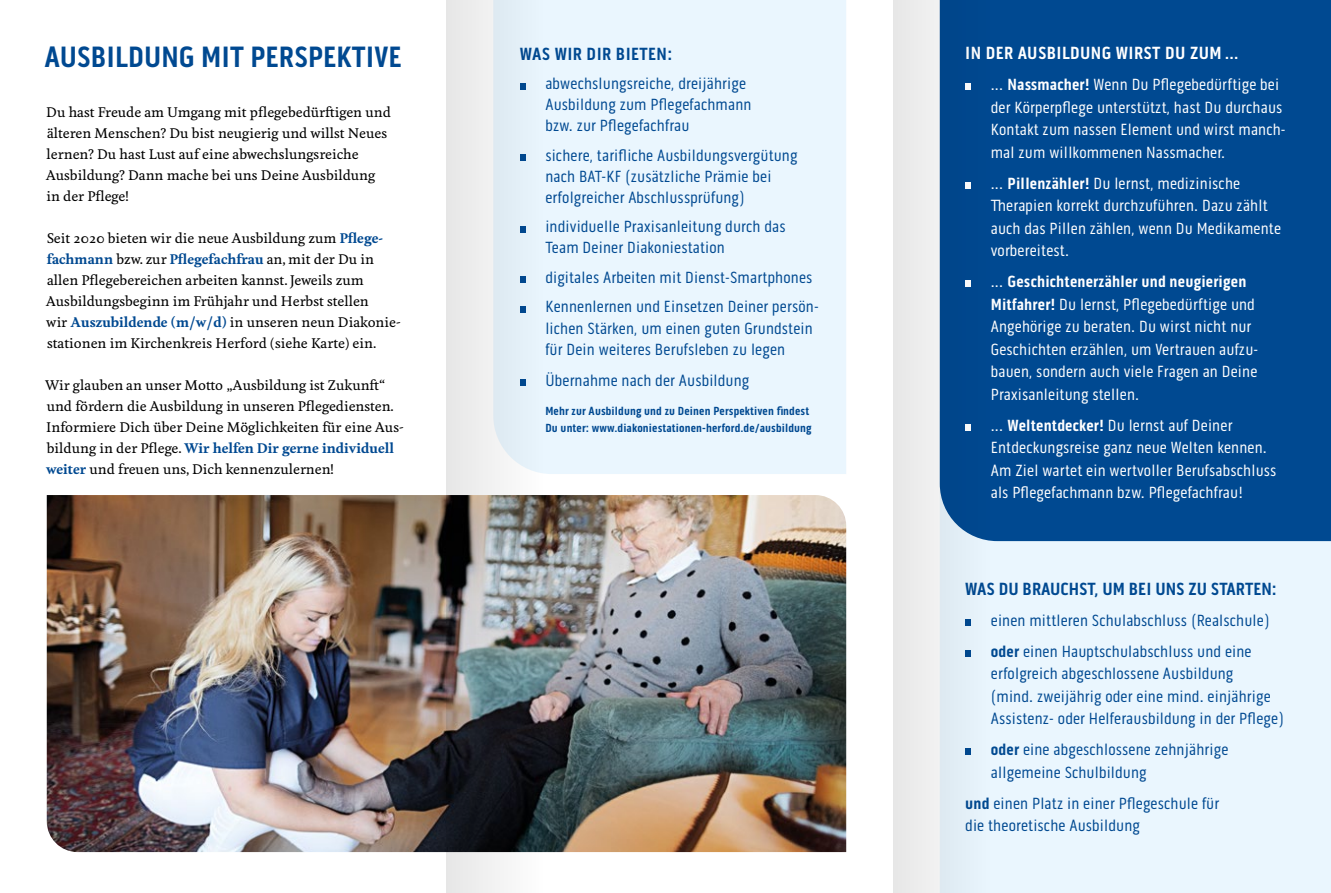
<style>
.page{position:relative;width:1331px;height:893px;background:#fff}
.page>*{position:absolute;margin:0;border:0;box-sizing:border-box;transform-origin:0 0}
.t1{font:700 30px "Pill Gothic 300 mg";color:#004991}
.t2{font:700 18px "Pill Gothic 300 mg";color:#004991}
.t3{font:700 18px "Pill Gothic 300 mg";letter-spacing:.02em;color:#fff}
.t4{font:700 18px "Pill Gothic 300 mg";letter-spacing:.02em;color:#004991}
.t5{font:16.5px/21px "Pill Gothic 300 mg";letter-spacing:.01em;color:#004991}
.t6{font:16.5px/22.5px "Pill Gothic 300 mg";letter-spacing:.01em;color:#fff}
.t7{font:500 13.2px/21px "Feijoa";color:#000}
.t8{font:700 12px/16.5px "Pill Gothic 300 mg";letter-spacing:.01em;color:#004991}
.s1{font-weight:700;color:#004991}
.s2{font-weight:700}
</style>
<div class="page">
<div style="left:1083px;top:541px;width:248px;height:352px;background:#eaf6fe"></div>
<img style="left:47px;top:495px;width:799px;height:357px">
<div style="left:1083px;top:0;width:248px;height:541px;background:#004991"></div>
<div style="left:636px;top:0;width:210px;height:474px;background:#eaf6fe"></div>
<img style="left:446px;top:0;width:190px;height:893px">
<svg style="left:893px;top:0;width:190px;height:893px;background:#80a4c7"></svg>
<h1 class="t1" style="left:45px;top:40px;width:359px">AUSBILDUNG MIT PERSPEKTIVE</h1>
<p class="t4" style="left:520px;top:43px;width:154px">WAS WIR DIR BIETEN:</p>
<p class="t5" style="left:545px;top:73px;width:208px">abwechslungsreiche, dreijährige<br>Ausbildung zum Pflegefachmann bzw. zur Pflegefachfrau</p>
<p class="t5" style="left:545px;top:145px;width:254px">sichere, tarifliche Ausbildungsvergütung nach BAT-KF (zusätzliche Prämie bei erfolgreicher Abschlussprüfung)</p>
<p class="t5" style="left:545px;top:216px;width:242px">individuelle Praxisanleitung durch das<br>Team Deiner Diakoniestation</p>
<p class="t5" style="left:545px;top:263px;width:275px;line-height:29.5px">digitales Arbeiten mit Dienst-Smartphones<br>Kennenlernen und Einsetzen Deiner persön-</p>
<p class="t5" style="left:545px;top:317px;width:269px">lichen Stärken, um einen guten Grundstein für Dein weiteres Berufsleben zu legen</p>
<p class="t5" style="left:545px;top:369px;width:205px">Übernahme nach der Ausbildung</p>
<p class="t8" style="left:545px;top:403px;width:268px">Mehr zur Ausbildung und zu Deinen Perspektiven findest<br>Du unter: www.diakoniestationen-herford.de/ausbildung</p>
<p class="t7" style="left:46px;top:102px;width:347px">Du hast Freude am Umgang mit pflegebedürftigen und älteren Menschen? Du bist neugierig und willst Neues lernen? Du hast Lust auf eine abwechslungsreiche Ausbildung? Dann mache bei uns Deine Ausbildung in der Pflege!</p>
<p class="t7" style="left:46px;top:228px;width:356px">Seit 2020 bieten wir die neue Ausbildung zum <span class="s1">Pflege&shy;fachmann</span> bzw. zur <span class="s1">Pflegefachfrau</span> an, mit der Du in allen Pflegebereichen arbeiten kannst. Jeweils zum Ausbildungsbeginn im Frühjahr und Herbst stellen<br>wir <span class="s1">Auszubildende (m / w / d)</span> in unseren neun Diakonie&shy;stationen im Kirchenkreis Herford (siehe Karte) ein.</p>
<p class="t7" style="left:45px;top:375px;width:360px">Wir glauben an unser Motto „Ausbildung ist Zukunft“ und fördern die Ausbildung in unseren Pflegediensten.<br>Informiere Dich über Deine Möglichkeiten für eine Aus&shy;bildung in der Pflege. <span class="s1">Wir helfen Dir gerne individuell weiter</span> und freuen uns, Dich kennenzulernen!</p>
<p class="t3" style="left:965px;top:42px;width:275px">IN DER AUSBILDUNG WIRST DU ZUM …</p>
<p class="t6" style="left:991px;top:73px;width:296px">... <span class="s2">Nassmacher!</span> Wenn Du Pflegebedürftige bei der Körperpflege unterstützt, hast Du durchaus Kontakt zum nassen Element und wirst manch&shy;mal zum willkommenen Nassmacher.</p>
<p class="t6" style="left:991px;top:172px;width:292px">... <span class="s2">Pillenzähler!</span> Du lernst, medizinische Therapien korrekt durchzuführen. Dazu zählt auch das Pillen zählen, wenn Du Medikamente vorbereitest.</p>
<p class="t6" style="left:991px;top:270px;width:268px">... <span class="s2">Geschichtenerzähler und neugierigen Mitfahrer!</span> Du lernst, Pflegebedürftige und Angehörige zu beraten. Du wirst nicht nur Geschichten erzählen, um Vertrauen aufzu&shy;bauen, sondern auch viele Fragen an Deine Praxisanleitung stellen.</p>
<p class="t6" style="left:991px;top:414px;width:287px">... <span class="s2">Weltentdecker!</span> Du lernst auf Deiner Entdeckungsreise ganz neue Welten kennen.<br>Am Ziel wartet ein wertvoller Berufsabschluss als Pflegefachmann bzw. Pflegefachfrau!</p>
<p class="t2" style="left:965px;top:578px;width:313px">WAS DU BRAUCHST, UM BEI UNS ZU STARTEN:</p>
<p class="t5" style="left:991px;top:605px;width:280px;line-height:31px">einen mittleren Schulabschluss (Realschule) <span class="s2">oder</span> einen Hauptschulabschluss und eine</p>
<p class="t5" style="left:991px;top:662px;width:295px;line-height:22.5px">erfolgreich abgeschlossene Ausbildung<br>(mind. zweijährig oder eine mind. einjährige<br>Assistenz- oder Helferausbildung in der Pflege)</p>
<p class="t5" style="left:991px;top:738px;width:239px;line-height:22.5px"><span class="s2">oder</span> eine abgeschlossene zehnjährige allgemeine Schulbildung</p>
<p class="t5" style="left:965px;top:792px;width:255px;line-height:22.5px"><span class="s2">und</span> einen Platz in einer Pflegeschule für die theoretische Ausbildung</p>
</div>
